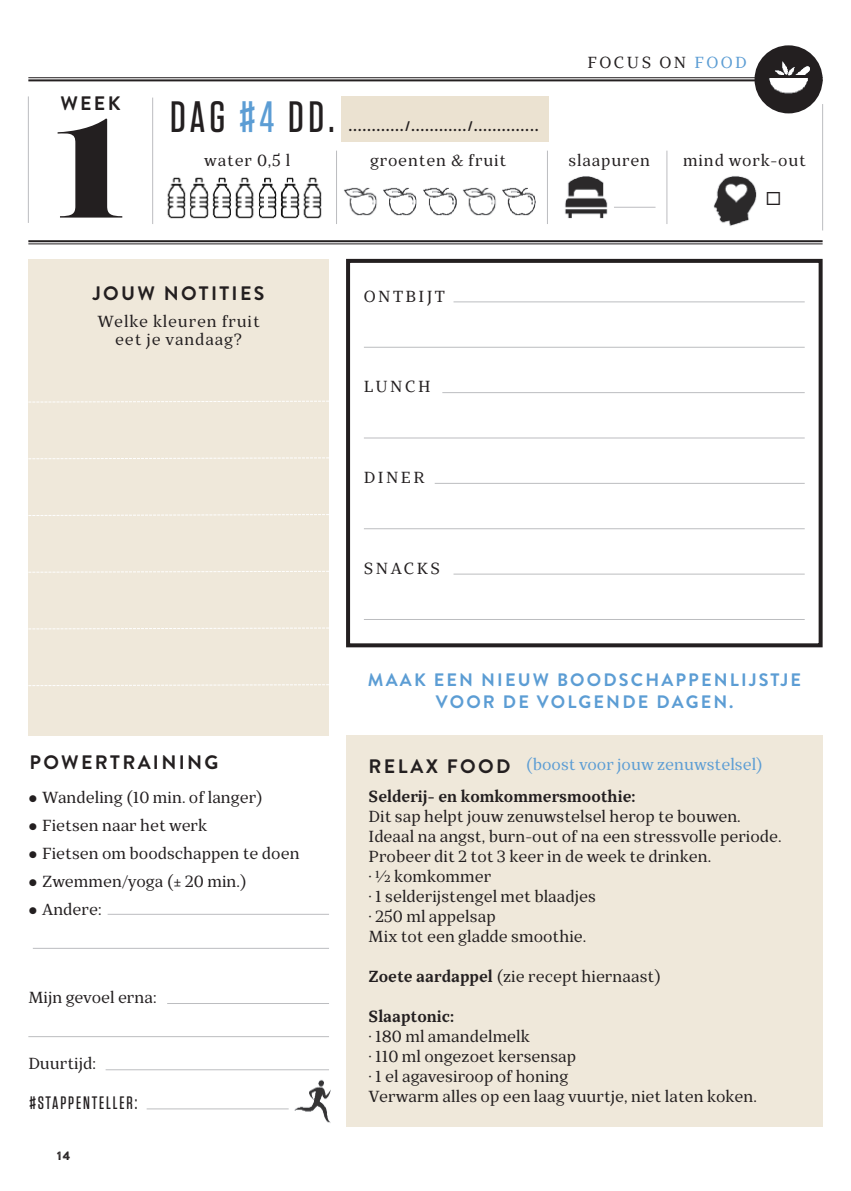
<style>
.page{position:relative;width:851px;height:1191px;background:#fff}
.page>*{position:absolute;margin:0;border:0;box-sizing:border-box;transform-origin:0 0}
.t1{font:800 138.8px "Encorpada Classic";color:#231f20}
.t2{font:500 43.8px "Tungsten";color:#231f20}
.t3{font:700 19.4px "Brandon Grotesque";letter-spacing:.12em;color:#231f20}
.t4{font:700 18px/22px "Brandon Grotesque";letter-spacing:.12em;color:#5c9dd4;text-align:center}
.t5{font:500 18px "Tungsten";letter-spacing:.1em;color:#231f20}
.t6{font:16px/20px "TT Bells";color:#231f20}
.t7{font:16px/18px "TT Bells";letter-spacing:.05em;color:#231f20;text-align:center}
.t8{font:700 16px "TT Bells";color:#231f20}
.t9{font:16px "TT Bells";color:#5c9dd4}
.t10{font:16px "TT Bells";letter-spacing:.15em;color:#231f20}
.t11{font:700 14px "Brandon Grotesque";color:#231f20}
.t12{font:12px "Brandon Printed Two";color:#231f20}
.s1{color:#5c9dd4}
.s2{font-family:"Brandon Grotesque";font-weight:700;font-size:19.4px;color:#231f20}
.s3{font-weight:700}
</style>
<div class="page">
<div style="left:341px;top:96px;width:207px;height:46px;background:#ebe2d1"></div>
<hr style="left:28px;top:77px;width:794px;height:1px;background:#231f20">
<hr style="left:28px;top:79px;width:794px;height:2px;background:#231f20">
<hr style="left:28px;top:96px;width:1px;height:127px;background:#bcbdc0">
<hr style="left:152px;top:98px;width:1px;height:126px;background:#bcbdc0">
<hr style="left:336px;top:151px;width:1px;height:73px;background:#bcbdc0">
<hr style="left:547px;top:151px;width:1px;height:73px;background:#bcbdc0">
<hr style="left:666px;top:151px;width:1px;height:73px;background:#bcbdc0">
<hr style="left:28px;top:240px;width:794px;height:2px;background:#231f20">
<hr style="left:28px;top:243px;width:794px;height:1px;background:#231f20">
<div style="left:754px;top:45px;width:68px;height:68px;background:#231f20;border-radius:50%"></div>
<img style="left:769px;top:61px;width:41px;height:33px">
<div style="left:28px;top:259px;width:301px;height:476px;background:#efe8da"></div>
<svg style="left:28px;top:400px;width:301px;height:3px"></svg>
<svg style="left:28px;top:457px;width:301px;height:2px"></svg>
<svg style="left:28px;top:514px;width:301px;height:2px"></svg>
<svg style="left:28px;top:571px;width:301px;height:2px"></svg>
<svg style="left:28px;top:627px;width:301px;height:3px"></svg>
<svg style="left:28px;top:684px;width:301px;height:2px"></svg>
<div style="left:346px;top:259px;width:476px;height:388px;border:4px solid #231f20"></div>
<hr style="left:453px;top:301px;width:351px;height:1px;background:#bcbdc0">
<hr style="left:364px;top:347px;width:440px;height:1px;background:#bcbdc0">
<hr style="left:442px;top:392px;width:362px;height:1px;background:#bcbdc0">
<hr style="left:364px;top:437px;width:440px;height:1px;background:#bcbdc0">
<hr style="left:434px;top:483px;width:370px;height:1px;background:#bcbdc0">
<hr style="left:364px;top:528px;width:440px;height:1px;background:#bcbdc0">
<hr style="left:453px;top:573px;width:351px;height:1px;background:#bcbdc0">
<hr style="left:364px;top:619px;width:440px;height:1px;background:#bcbdc0">
<img style="left:344px;top:187px;width:192px;height:29px">
<img style="left:167px;top:177px;width:64px;height:42px">
<img style="left:235px;top:177px;width:65px;height:42px">
<img style="left:303px;top:177px;width:19px;height:42px">
<hr style="left:613px;top:207px;width:42px;height:1px;background:#bcbdc0">
<img style="left:565px;top:176px;width:49px;height:43px">
<div style="left:346px;top:735px;width:476px;height:391px;background:#efe8da"></div>
<img style="left:713px;top:176px;width:44px;height:50px">
<hr style="left:822px;top:104px;width:1px;height:126px;background:#bcbdc0">
<hr style="left:28px;top:1036px;width:301px;height:1px;background:#bcbdc0">
<hr style="left:106px;top:1069px;width:223px;height:1px;background:#bcbdc0">
<hr style="left:167px;top:1003px;width:162px;height:1px;background:#bcbdc0">
<hr style="left:147px;top:1108px;width:141px;height:1px;background:#bcbdc0">
<img style="left:294px;top:1079px;width:37px;height:44px">
<hr style="left:108px;top:913px;width:221px;height:1px;background:#bcbdc0">
<hr style="left:33px;top:947px;width:296px;height:1px;background:#bcbdc0">
<p class="t10" style="left:587px;top:56px;width:161px">FOCUS ON <span class="s1">FOOD</span></p>
<p class="t3" style="left:60px;top:97px;width:62px">WEEK</p>
<h2 class="t2" style="left:170px;top:91px;width:166px">DAG <span class="s1">#4</span> DD.</h2>
<h1 class="t1" style="left:54px;top:113px;width:74px">1</h1>
<p class="t11" style="left:348px;top:121px;width:191px">............/............/..............</p>
<p class="t6" style="left:204px;top:152px;width:88px">water 0,5 l</p>
<p class="t7" style="left:370px;top:153px;width:138px">groenten &amp; fruit</p>
<p class="t7" style="left:568px;top:153px;width:83px">slaapuren</p>
<p class="t7" style="left:683px;top:153px;width:124px">mind work-out</p>
<p class="t3" style="left:93px;top:286px;width:173px">JOUW NOTITIES</p>
<p class="t10" style="left:364px;top:290px;width:83px">ONTBIJT</p>
<p class="t7" style="left:98px;top:314px;width:164px">Welke kleuren fruit eet je vandaag?</p>
<p class="t3" style="left:30px;top:755px;width:190px">POWERTRAINING</p>
<p class="t6" style="left:28px;top:789px;width:236px">● Wandeling (10 min. of langer)</p>
<p class="t6" style="left:28px;top:817px;width:180px">● Fietsen naar het werk</p>
<p class="t6" style="left:28px;top:845px;width:273px">● Fietsen om boodschappen te doen</p>
<p class="t6" style="left:28px;top:873px;width:220px">● Zwemmen/yoga (± 20 min.)</p>
<p class="t6" style="left:28px;top:901px;width:75px">● Andere:</p>
<p class="t6" style="left:28px;top:989px;width:130px">Mijn gevoel erna:</p>
<p class="t6" style="left:28px;top:1055px;width:69px">Duurtijd:</p>
<p class="t5" style="left:29px;top:1092px;width:109px">#STAPPENTELLER:</p>
<p class="t12" style="left:57px;top:1147px;width:15px">14</p>
<p class="t6" style="left:364px;top:379px;width:68px">LUNCH</p>
<p class="t6" style="left:364px;top:469px;width:62px">DINER</p>
<p class="t6" style="left:364px;top:560px;width:78px">SNACKS</p>
<p class="t4" style="left:368px;top:671px;width:434px">MAAK EEN NIEUW BOODSCHAPPENLIJSTJE<br>VOOR DE VOLGENDE DAGEN.</p>
<p class="t9" style="left:368px;top:759px;width:396px"><span class="s2">RELAX FOOD</span> (boost voor jouw zenuwstelsel)</p>
<p class="t8" style="left:368px;top:791px;width:268px">Selderij- en komkommersmoothie:</p>
<p class="t6" style="left:368px;top:808px;width:414px">Dit sap helpt jouw zenuwstelsel herop te bouwen.<br>Ideaal na angst, burn-out of na een stressvolle periode.<br>Probeer dit 2 tot 3 keer in de week te drinken.<br>· ½ komkommer<br>· 1 selderijstengel met blaadjes<br>· 250 ml appelsap<br>Mix tot een gladde smoothie.</p>
<p class="t6" style="left:368px;top:968px;width:294px"><span class="s3">Zoete aardappel</span> (zie recept hiernaast)</p>
<p class="t8" style="left:368px;top:1011px;width:87px">Slaaptonic:</p>
<p class="t6" style="left:368px;top:1028px;width:389px">· 180 ml amandelmelk<br>· 110 ml ongezoet kersensap<br>· 1 el agavesiroop of honing<br>Verwarm alles op een laag vuurtje, niet laten koken.</p>
</div>
